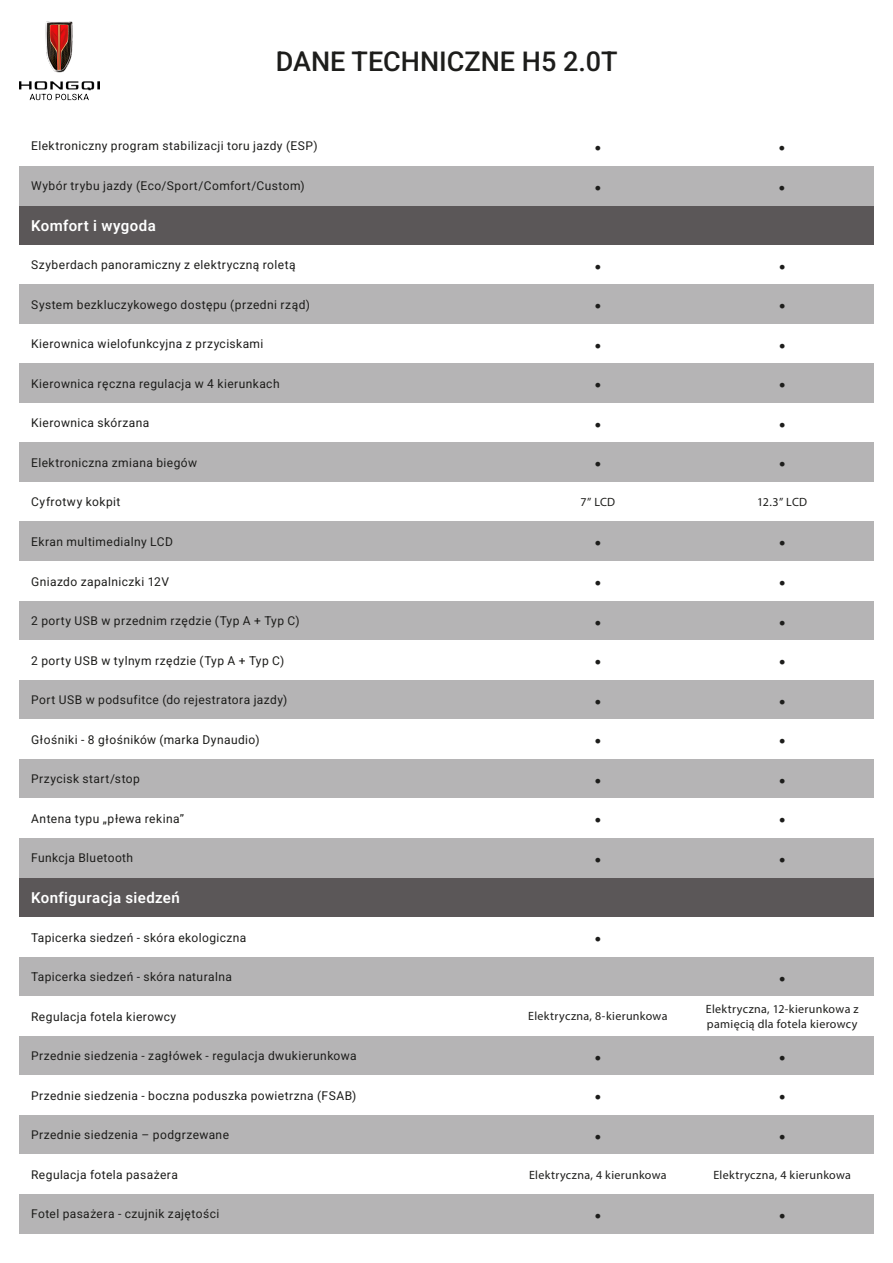
<style>
.page{position:relative;width:893px;height:1263px;background:#fff}
.page>*{position:absolute;margin:0;border:0;box-sizing:border-box;transform-origin:0 0}
.t1{font:500 27px "Roboto";color:#1d1d1b}
.t2{font:22.5px/39.6px "Myriad Pro";color:#1d1d1b}
.t3{font:600 15px "Roboto";letter-spacing:.03em;color:#fff}
.t4{font:12px "Roboto";letter-spacing:.035em;color:#1d1d1b}
.t5{font:12px/14.4px "Myriad Pro";letter-spacing:.03em;color:#1d1d1b}
</style>
<div class="page">
<img style="left:19px;top:22px;width:81px;height:69px">
<svg style="left:30px;top:94px;width:59px;height:6px"></svg>
<div style="left:19px;top:205px;width:855px;height:40px;background:#5b5758"></div>
<div style="left:19px;top:284px;width:855px;height:40px;background:#b5b4b5"></div>
<div style="left:19px;top:363px;width:855px;height:40px;background:#b5b4b5"></div>
<div style="left:19px;top:443px;width:855px;height:39px;background:#b5b4b5"></div>
<div style="left:19px;top:522px;width:855px;height:39px;background:#b5b4b5"></div>
<div style="left:19px;top:878px;width:855px;height:39px;background:#5b5758"></div>
<div style="left:19px;top:957px;width:855px;height:39px;background:#b5b4b5"></div>
<div style="left:19px;top:1036px;width:855px;height:39px;background:#b5b4b5"></div>
<div style="left:19px;top:1115px;width:855px;height:39px;background:#b5b4b5"></div>
<div style="left:19px;top:1194px;width:855px;height:40px;background:#b5b4b5"></div>
<div style="left:19px;top:601px;width:855px;height:39px;background:#b5b4b5"></div>
<div style="left:19px;top:680px;width:855px;height:39px;background:#b5b4b5"></div>
<div style="left:19px;top:759px;width:855px;height:39px;background:#b5b4b5"></div>
<div style="left:19px;top:838px;width:855px;height:40px;background:#b5b4b5"></div>
<div style="left:19px;top:166px;width:855px;height:39px;background:#b5b4b5"></div>
<h1 class="t1" style="left:276px;top:42px;width:343px">DANE TECHNICZNE H5 2.0T</h1>
<p class="t4" style="left:31px;top:138px;width:288px">Elektroniczny program stabilizacji toru jazdy (ESP)</p>
<h2 class="t2" style="left:779px;top:126px;width:8px">•</h2>
<p class="t4" style="left:31px;top:177px;width:275px">Wybór trybu jazdy (Eco/Sport/Comfort/Custom)</p>
<h2 class="t2" style="left:779px;top:166px;width:8px">•</h2>
<h2 class="t2" style="left:595px;top:126px;width:8px">• •</h2>
<p class="t3" style="left:31px;top:215px;width:126px">Komfort i wygoda</p>
<p class="t4" style="left:31px;top:256px;width:266px">Szyberdach panoramiczny z elektryczną roletą</p>
<p class="t4" style="left:31px;top:296px;width:280px">System bezkluczykowego dostępu (przedni rząd)</p>
<p class="t4" style="left:31px;top:335px;width:234px">Kierownica wielofunkcyjna z przyciskami</p>
<h2 class="t2" style="left:595px;top:245px;width:8px">•</h2>
<h2 class="t2" style="left:779px;top:245px;width:8px">•</h2>
<h2 class="t2" style="left:595px;top:284px;width:8px">•</h2>
<h2 class="t2" style="left:779px;top:284px;width:8px">•</h2>
<h2 class="t2" style="left:595px;top:324px;width:8px">•</h2>
<h2 class="t2" style="left:779px;top:324px;width:8px">•</h2>
<p class="t4" style="left:31px;top:375px;width:250px">Kierownica ręczna regulacja w 4 kierunkach</p>
<h2 class="t2" style="left:595px;top:364px;width:8px">•</h2>
<h2 class="t2" style="left:779px;top:364px;width:8px">•</h2>
<p class="t4" style="left:31px;top:415px;width:120px">Kierownica skórzana</p>
<p class="t4" style="left:31px;top:454px;width:167px">Elektroniczna zmiana biegów</p>
<p class="t4" style="left:31px;top:494px;width:91px">Cyfrotwy kokpit</p>
<h2 class="t2" style="left:595px;top:403px;width:8px">•</h2>
<h2 class="t2" style="left:779px;top:403px;width:8px">•</h2>
<h2 class="t2" style="left:595px;top:443px;width:8px">•</h2>
<h2 class="t2" style="left:779px;top:443px;width:8px">•</h2>
<p class="t5" style="left:580px;top:495px;width:36px">7” LCD</p>
<p class="t5" style="left:757px;top:495px;width:51px">12.3” LCD</p>
<h2 class="t2" style="left:595px;top:522px;width:8px">•</h2>
<h2 class="t2" style="left:779px;top:522px;width:8px">•</h2>
<p class="t4" style="left:31px;top:533px;width:144px">Ekran multimedialny LCD</p>
<p class="t4" style="left:31px;top:573px;width:139px">Gniazdo zapalniczki 12V</p>
<p class="t4" style="left:31px;top:612px;width:270px">2 porty USB w przednim rzędzie (Typ A + Typ C)</p>
<p class="t4" style="left:31px;top:652px;width:255px">2 porty USB w tylnym rzędzie (Typ A + Typ C)</p>
<h2 class="t2" style="left:595px;top:561px;width:8px">•</h2>
<h2 class="t2" style="left:779px;top:561px;width:8px">•</h2>
<h2 class="t2" style="left:595px;top:601px;width:8px">•</h2>
<h2 class="t2" style="left:779px;top:601px;width:8px">•</h2>
<h2 class="t2" style="left:595px;top:640px;width:8px">•</h2>
<h2 class="t2" style="left:779px;top:640px;width:8px">•</h2>
<p class="t4" style="left:31px;top:691px;width:258px">Port USB w podsufitce (do rejestratora jazdy)</p>
<h2 class="t2" style="left:595px;top:680px;width:8px">•</h2>
<h2 class="t2" style="left:779px;top:680px;width:8px">•</h2>
<p class="t4" style="left:31px;top:731px;width:230px">Głośniki - 8 głośników (marka Dynaudio)</p>
<h2 class="t2" style="left:595px;top:719px;width:8px">•</h2>
<h2 class="t2" style="left:779px;top:719px;width:8px">•</h2>
<p class="t4" style="left:31px;top:771px;width:110px">Przycisk start/stop</p>
<h2 class="t2" style="left:595px;top:759px;width:8px">•</h2>
<h2 class="t2" style="left:779px;top:759px;width:8px">•</h2>
<p class="t4" style="left:31px;top:810px;width:155px">Antena typu „płewa rekina”</p>
<p class="t4" style="left:31px;top:850px;width:104px">Funkcja Bluetooth</p>
<h2 class="t2" style="left:595px;top:799px;width:8px">•</h2>
<h2 class="t2" style="left:779px;top:799px;width:8px">•</h2>
<h2 class="t2" style="left:595px;top:838px;width:8px">•</h2>
<h2 class="t2" style="left:779px;top:838px;width:8px">•</h2>
<p class="t3" style="left:31px;top:887px;width:150px">Konfiguracja siedzeń</p>
<p class="t4" style="left:31px;top:929px;width:217px">Tapicerka siedzeń - skóra ekologiczna</p>
<p class="t4" style="left:31px;top:968px;width:202px">Tapicerka siedzeń - skóra naturalna</p>
<p class="t4" style="left:31px;top:1008px;width:147px">Regulacja fotela kierowcy</p>
<h2 class="t2" style="left:595px;top:917px;width:8px">•</h2>
<h2 class="t2" style="left:779px;top:957px;width:8px">•</h2>
<p class="t5" style="left:528px;top:1009px;width:141px">Elektryczna, 8-kierunkowa</p>
<p class="t5" style="left:706px;top:1002px;width:154px">Elektryczna, 12-kierunkowa z pamięcią dla fotela kierowcy</p>
<p class="t4" style="left:31px;top:1047px;width:327px">Przednie siedzenia - zagłówek - regulacja dwukierunkowa</p>
<h2 class="t2" style="left:595px;top:1036px;width:8px">•</h2>
<h2 class="t2" style="left:779px;top:1036px;width:8px">•</h2>
<p class="t4" style="left:31px;top:1087px;width:327px">Przednie siedzenia - boczna poduszka powietrzna (FSAB)</p>
<p class="t4" style="left:31px;top:1126px;width:199px">Przednie siedzenia – podgrzewane</p>
<h2 class="t2" style="left:595px;top:1075px;width:8px">•</h2>
<h2 class="t2" style="left:779px;top:1075px;width:8px">•</h2>
<h2 class="t2" style="left:595px;top:1115px;width:8px">•</h2>
<h2 class="t2" style="left:779px;top:1115px;width:8px">•</h2>
<p class="t4" style="left:31px;top:1166px;width:148px">Regulacja fotela pasażera</p>
<p class="t4" style="left:31px;top:1206px;width:190px">Fotel pasażera - czujnik zajętości</p>
<p class="t5" style="left:529px;top:1167px;width:139px">Elektryczna, 4 kierunkowa</p>
<p class="t5" style="left:713px;top:1167px;width:139px">Elektryczna, 4 kierunkowa</p>
<h2 class="t2" style="left:595px;top:1194px;width:8px">•</h2>
<h2 class="t2" style="left:779px;top:1194px;width:8px">•</h2>
</div>
